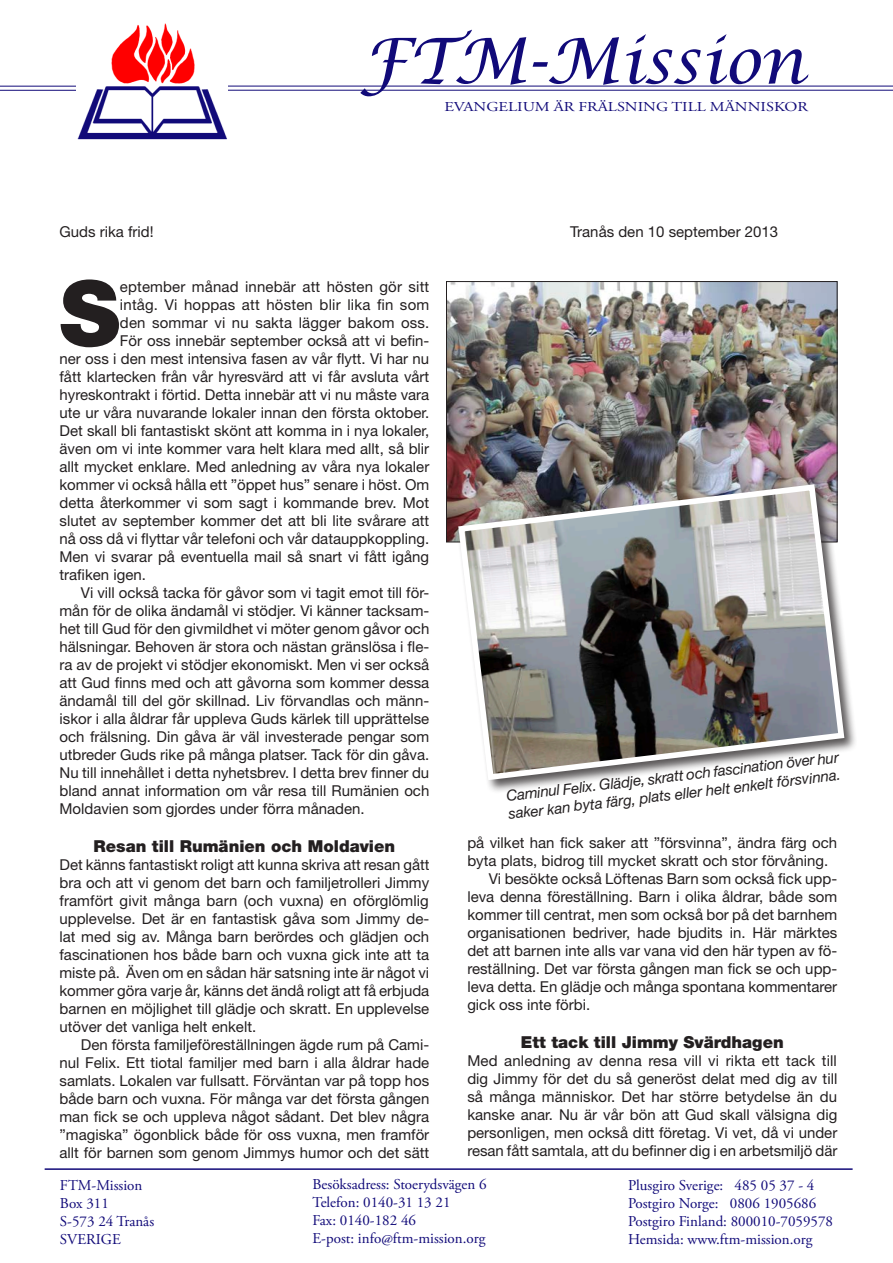
<style>
.page{position:relative;width:893px;height:1263px;background:#fff}
.page>*{position:absolute;margin:0;border:0;box-sizing:border-box;transform-origin:0 0}
.Brödtext{font:900 90.6px "Helvetica Neue LT Std";color:#231f20}
.t1{font:italic 63px "Lucida Calligraphy";color:#110a79}
.Underrubrik_1{font:900 16.5px "Helvetica Neue LT Std";color:#231f20}
.Brödtext-2{font:15px/18px "Helvetica Neue LT Std";color:#231f20;text-align:justify}
.Brödtext_med_indrag{font:15px/18px "Helvetica Neue LT Std";color:#231f20;text-align:justify}
.t2{font:15px "Adobe Garamond Pro";color:#110a79}
.Brödtext-3{font:italic 15px/18px "Helvetica Neue LT Std";color:#231f20}
.t3{font:13.65px "Adobe Garamond Pro";color:#110a79;scale:1.2 1}
</style>
<div class="page">
<img style="left:448px;top:283px;width:387px;height:257px">
<div style="left:457px;top:482px;width:401px;height:311px;background:#231f20;opacity:.75"></div>
<img style="left:455px;top:481px;width:392px;height:302px">
<hr style="left:209px;top:86px;width:684px;height:1px;background:#110a79">
<hr style="left:209px;top:90px;width:684px;height:1px;background:#110a79">
<hr style="left:0;top:90px;width:90px;height:1px;background:#110a79">
<hr style="left:0;top:86px;width:90px;height:1px;background:#110a79">
<img style="left:77px;top:86px;width:150px;height:54px">
<img style="left:111px;top:23px;width:84px;height:61px">
<hr style="left:45px;top:1168px;width:808px;height:2px;background:#110a79">
<p class="t1" style="left:360px;top:23px;width:446px">FTM-Mission</p>
<p class="t3" style="left:444px;top:99px;width:304px">EVANGELIUM ÄR FRÄLSNING TILL MÄNNISKOR</p>
<p class="Brödtext-2" style="left:60px;top:222px;width:96px">Guds rika frid!</p>
<p class="Brödtext_med_indrag" style="left:570px;top:222px;width:210px">Tranås den 10 september 2013</p>
<p class="Brödtext" style="left:60px;top:259px;width:62px">S</p>
<p class="Brödtext-2" style="left:120px;top:277px;width:311px">eptember månad innebär att hösten gör sitt</p>
<p class="Brödtext-2" style="left:120px;top:295px;width:311px">intåg. Vi hoppas att hösten blir lika fin som</p>
<p class="Brödtext-2" style="left:120px;top:313px;width:311px">den sommar vi nu sakta lägger bakom oss.</p>
<p class="Brödtext-2" style="left:120px;top:331px;width:311px">För oss innebär september också att vi befin-</p>
<p class="Brödtext-2" style="left:60px;top:349px;width:371px">ner oss i den mest intensiva fasen av vår flytt. Vi har nu</p>
<p class="Brödtext-2" style="left:60px;top:367px;width:371px">fått klartecken från vår hyresvärd att vi får avsluta vårt</p>
<p class="Brödtext-2" style="left:60px;top:385px;width:371px">hyreskontrakt i förtid. Detta innebär att vi nu måste vara</p>
<p class="Brödtext-2" style="left:60px;top:403px;width:371px">ute ur våra nuvarande lokaler innan den första oktober.</p>
<p class="Brödtext-2" style="left:60px;top:421px;width:371px">Det skall bli fantastiskt skönt att komma in i nya lokaler,</p>
<p class="Brödtext-2" style="left:60px;top:439px;width:371px">även om vi inte kommer vara helt klara med allt, så blir</p>
<p class="Brödtext-2" style="left:60px;top:457px;width:371px">allt mycket enklare. Med anledning av våra nya lokaler</p>
<p class="Brödtext-2" style="left:60px;top:475px;width:371px">kommer vi också hålla ett ”öppet hus” senare i höst. Om</p>
<p class="Brödtext-2" style="left:60px;top:493px;width:371px">detta återkommer vi som sagt i kommande brev. Mot</p>
<p class="Brödtext-2" style="left:60px;top:511px;width:371px">slutet av september kommer det att bli lite svårare att</p>
<p class="Brödtext-2" style="left:60px;top:529px;width:371px">nå oss då vi flyttar vår telefoni och vår datauppkoppling.</p>
<p class="Brödtext-2" style="left:60px;top:547px;width:371px">Men vi svarar på eventuella mail så snart vi fått igång</p>
<p class="Brödtext-2" style="left:60px;top:565px;width:88px">trafiken igen.</p>
<p class="Brödtext_med_indrag" style="left:60px;top:583px;width:371px;text-indent:21px">Vi vill också tacka för gåvor som vi tagit emot till för&shy;mån för de olika ändamål vi stödjer. Vi känner tacksam&shy;het till Gud för den givmildhet vi möter genom gåvor och hälsningar. Behoven är stora och nästan gränslösa i fle&shy;ra av de projekt vi stödjer ekonomiskt. Men vi ser också att Gud finns med och att gåvorna som kommer dessa ändamål till del gör skillnad. Liv förvandlas och männ&shy;iskor i alla åldrar får uppleva Guds kärlek till upprättelse och frälsning. Din gåva är väl investerade pengar som utbreder Guds rike på många platser. Tack för din gåva.<br>Nu till innehållet i detta nyhetsbrev. I detta brev finner du bland annat information om vår resa till Rumänien och Moldavien som gjordes under förra månaden.</p>
<p class="Underrubrik_1" style="left:94px;top:836px;width:303px">Resan till Rumänien och Moldavien</p>
<p class="Brödtext-2" style="left:60px;top:855px;width:372px">Det känns fantastiskt roligt att kunna skriva att resan gått bra och att vi genom det barn och familjetrolleri Jimmy framfört givit många barn (och vuxna) en oförglömlig upplevelse. Det är en fantastisk gåva som Jimmy de&shy;lat med sig av. Många barn berördes och glädjen och fascinationen hos både barn och vuxna gick inte att ta miste på. Även om en sådan här satsning inte är något vi kommer göra varje år, känns det ändå roligt att få erbjuda barnen en möjlighet till glädje och skratt. En upplevelse utöver det vanliga helt enkelt.</p>
<p class="Brödtext_med_indrag" style="left:60px;top:1035px;width:371px;text-indent:21px">Den första familjeföreställningen ägde rum på Cami&shy;nul Felix. Ett tiotal familjer med barn i alla åldrar hade samlats. Lokalen var fullsatt. Förväntan var på topp hos både barn och vuxna. För många var det första gången man fick se och uppleva något sådant. Det blev några ”magiska” ögonblick både för oss vuxna, men framför allt för barnen som genom Jimmys humor och det sätt</p>
<p class="Brödtext-3" style="left:505px;top:787px;width:336px;rotate:-7deg">Caminul Felix. Glädje, skratt och fascination över hur saker kan byta färg, plats eller helt enkelt försvinna.</p>
<p class="Brödtext_med_indrag" style="left:467px;top:834px;width:371px">på vilket han fick saker att ”försvinna”, ändra färg och byta plats, bidrog till mycket skratt och stor förvåning.</p>
<p class="Brödtext_med_indrag" style="left:467px;top:870px;width:371px;text-indent:21px">Vi besökte också Löftenas Barn som också fick upp&shy;leva denna föreställning. Barn i olika åldrar, både som kommer till centrat, men som också bor på det barnhem organisationen bedriver, hade bjudits in. Här märktes det att barnen inte alls var vana vid den här typen av fö&shy;reställning. Det var första gången man fick se och upp&shy;leva detta. En glädje och många spontana kommentarer gick oss inte förbi.</p>
<p class="Underrubrik_1" style="left:521px;top:1032px;width:264px">Ett tack till Jimmy Svärdhagen</p>
<p class="Brödtext-2" style="left:467px;top:1052px;width:372px">Med anledning av denna resa vill vi rikta ett tack till dig Jimmy för det du så generöst delat med dig av till så många människor. Det har större betydelse än du kanske anar. Nu är vår bön att Gud skall välsigna dig personligen, men också ditt företag. Vi vet, då vi under resan fått samtala, att du befinner dig i en arbetsmiljö där</p>
<p class="t2" style="left:60px;top:1176px;width:84px">FTM-Mission</p>
<p class="t2" style="left:60px;top:1194px;width:51px">Box 311</p>
<p class="t2" style="left:60px;top:1212px;width:96px">S-573 24 Tranås</p>
<p class="t2" style="left:60px;top:1230px;width:62px">SVERIGE</p>
<p class="t2" style="left:313px;top:1175px;width:176px">Besöksadress: Stoerydsvägen 6</p>
<p class="t2" style="left:313px;top:1193px;width:140px">Telefon: 0140-31 13 21</p>
<p class="t2" style="left:313px;top:1211px;width:105px">Fax: 0140-182 46</p>
<p class="t2" style="left:313px;top:1229px;width:174px">E-post: info@ftm-mission.org</p>
<p class="t2" style="left:628px;top:1176px;width:188px">Plusgiro Sverige: 485 05 37 - 4</p>
<p class="t2" style="left:628px;top:1194px;width:190px">Postgiro Norge: 0806 1905686</p>
<p class="t2" style="left:628px;top:1212px;width:207px">Postgiro Finland: 800010-7059578</p>
<p class="t2" style="left:628px;top:1230px;width:186px">Hemsida: www.ftm-mission.org</p>
</div>
